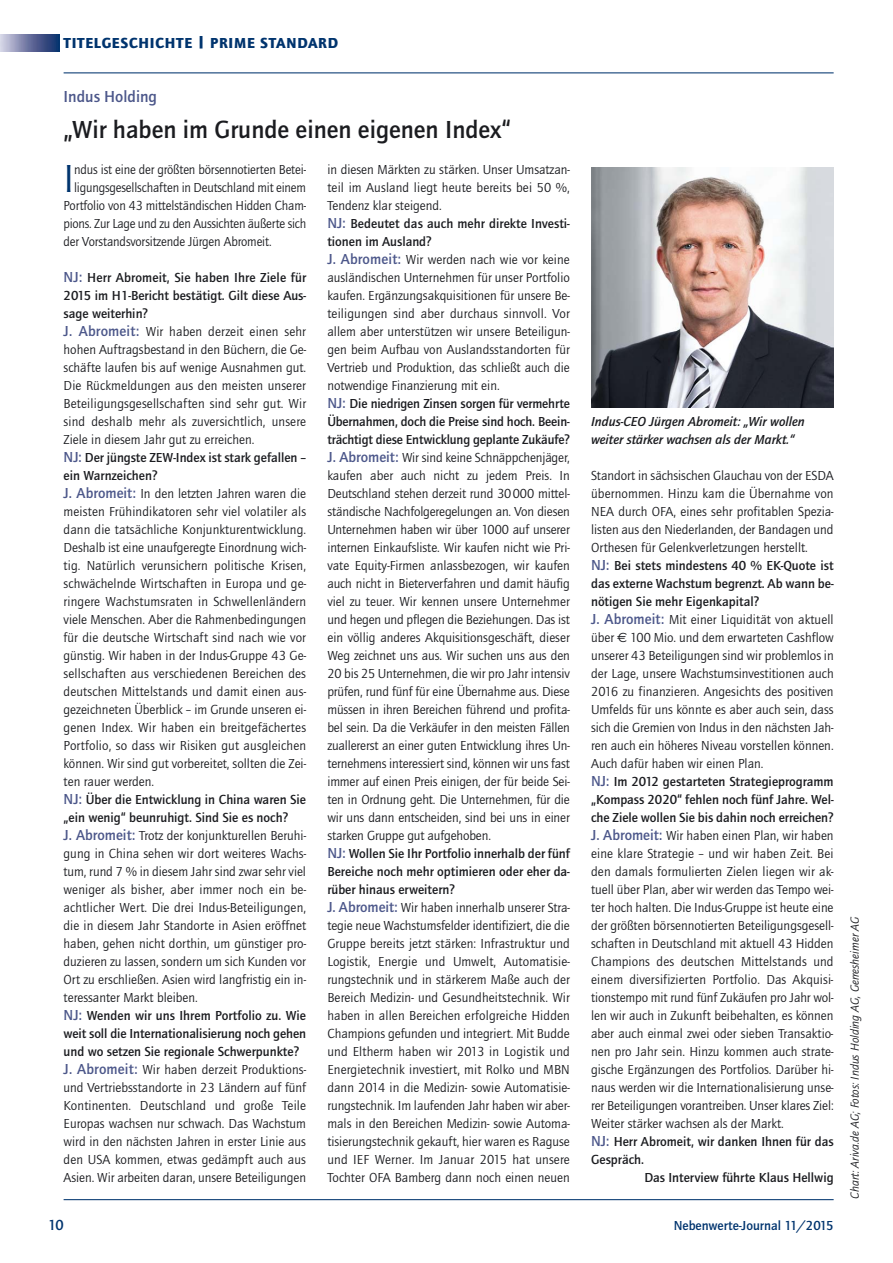
<style>
.page{position:relative;width:893px;height:1263px;background:#fff}
.page>*{position:absolute;margin:0;border:0;box-sizing:border-box;transform-origin:0 0}
.t1{font:40.5px "Quay Itc T";color:#00346e}
.t2{font:700 25.5px "Quay Itc T";color:#1b1c20}
.t3{font:700 16.5px "Quay Itc T";color:#4c578a}
.t4{font:900 15px "Quay Itc T";letter-spacing:.05em;color:#00346e}
.t5{font:700 15px "Quay Itc T";color:#00346e}
.t6{font:13.5px/18px "Quay Itc T";color:#1b1c20}
.t7{font:italic 700 13.5px/18px "Quay Itc T";color:#1b1c20}
.t8{font:13.5px "Quay Itc T";letter-spacing:-.02em;color:#1b1c20}
.t9{font:700 13.5px "Quay Itc T";color:#1b1c20}
.t10{font:700 13.5px "Quay Itc T";color:#00346e}
.t11{font:italic 12px "Quay Itc T";color:#1b1c20}
.s1{font-weight:700;font-size:15px;color:#4c578a}
.s2{font-weight:700}
.s3{font-family:"Euro Sans"}
</style>
<div class="page">
<img style="left:0;top:34px;width:59px;height:17px">
<hr style="left:64px;top:72px;width:769px;height:1px;background:#00346e">
<hr style="left:64px;top:1199px;width:769px;height:1px;background:#00346e">
<img style="left:591px;top:168px;width:242px;height:240px">
<p class="t4" style="left:64px;top:37px;width:276px">TITELGESCHICHTE | PRIME STANDARD</p>
<p class="t3" style="left:64px;top:90px;width:95px">Indus Holding</p>
<h2 class="t2" style="left:64px;top:120px;width:449px">„Wir haben im Grunde einen eigenen Index“</h2>
<h1 class="t1" style="left:64px;top:163px;width:12px">I</h1>
<p class="t6" style="left:74px;top:162px;width:233px">ndus ist eine der größten börsennotierten Betei-</p>
<p class="t6" style="left:327px;top:162px;width:244px">in diesen Märkten zu stärken. Unser Umsatzan&shy;teil im Ausland liegt heute bereits bei 50 %, Tendenz klar steigend.<br><span class="s1">NJ:</span> <span class="s2">Bedeutet das auch mehr direkte Investi&shy;tionen im Ausland?<br></span><span class="s1">J. Abromeit:</span> Wir werden nach wie vor keine ausländischen Unternehmen für unser Portfolio kaufen. Ergänzungsakquisitionen für unsere Be&shy;teiligungen sind aber durchaus sinnvoll. Vor allem aber unterstützen wir unsere Beteiligun&shy;gen beim Aufbau von Auslandsstandorten für Vertrieb und Produktion, das schließt auch die notwendige Finanzierung mit ein.<br><span class="s1">NJ:</span> <span class="s2">Die niedrigen Zinsen sorgen für vermehrte Übernahmen, doch die Preise sind hoch. Beein&shy;trächtigt diese Entwicklung geplante Zukäufe?<br></span><span class="s1">J. Abromeit:</span> Wir sind keine Schnäppchenjäger, kaufen aber auch nicht zu jedem Preis. In Deutschland stehen derzeit rund 30000 mittel&shy;ständische Nachfolgeregelungen an. Von diesen Unternehmen haben wir über 1000 auf unserer internen Einkaufsliste. Wir kaufen nicht wie Pri&shy;vate Equity-Firmen anlassbezogen, wir kaufen auch nicht in Bieterverfahren und damit häufig viel zu teuer. Wir kennen unsere Unternehmer und hegen und pflegen die Beziehungen. Das ist ein völlig anderes Akquisitionsgeschäft, dieser Weg zeichnet uns aus. Wir suchen uns aus den 20 bis 25 Unternehmen, die wir pro Jahr intensiv prüfen, rund fünf für eine Übernahme aus. Diese müssen in ihren Bereichen führend und profita&shy;bel sein. Da die Verkäufer in den meisten Fällen zuallererst an einer guten Entwicklung ihres Un&shy;ternehmens interessiert sind, können wir uns fast immer auf einen Preis einigen, der für beide Sei&shy;ten in Ordnung geht. Die Unternehmen, für die wir uns dann entscheiden, sind bei uns in einer starken Gruppe gut aufgehoben.<br><span class="s1">NJ:</span> <span class="s2">Wollen Sie Ihr Portfolio innerhalb der fünf Bereiche noch mehr optimieren oder eher da&shy;rüber hinaus erweitern?<br></span><span class="s1">J. Abromeit:</span> Wir haben innerhalb unserer Stra&shy;tegie neue Wachstumsfelder identifiziert, die die Gruppe bereits jetzt stärken: Infrastruktur und Logistik, Energie und Umwelt, Automatisie&shy;rungstechnik und in stärkerem Maße auch der Bereich Medizin- und Gesundheitstechnik. Wir haben in allen Bereichen erfolgreiche Hidden Champions gefunden und integriert. Mit Budde und Eltherm haben wir 2013 in Logistik und Energietechnik investiert, mit Rolko und MBN dann 2014 in die Medizin- sowie Automatisie&shy;rungstechnik. Im laufenden Jahr haben wir aber&shy;mals in den Bereichen Medizin- sowie Automa&shy;tisierungstechnik gekauft, hier waren es Raguse und IEF Werner. Im Januar 2015 hat unsere Tochter OFA Bamberg dann noch einen neuen</p>
<p class="t6" style="left:74px;top:180px;width:233px">ligungsgesellschaften in Deutschland mit einem</p>
<p class="t6" style="left:64px;top:198px;width:244px">Portfolio von 43 mittelständischen Hidden Cham-</p>
<p class="t8" style="left:64px;top:218px;width:244px">pions. Zur Lage und zu den Aussichten äußerte sich</p>
<p class="t6" style="left:64px;top:234px;width:209px">der Vorstandsvorsitzende Jürgen Abromeit.</p>
<p class="t6" style="left:64px;top:270px;width:244px"><span class="s1">NJ:</span> <span class="s2">Herr Abromeit, Sie haben Ihre Ziele für 2015 im H1-Bericht bestätigt. Gilt diese Aus&shy;sage weiterhin?<br></span><span class="s1">J. Abromeit:</span> Wir haben derzeit einen sehr hohen Auftragsbestand in den Büchern, die Ge&shy;schäfte laufen bis auf wenige Ausnahmen gut.<br>Die Rückmeldungen aus den meisten unserer Beteiligungsgesellschaften sind sehr gut. Wir sind deshalb mehr als zuversichtlich, unsere Ziele in diesem Jahr gut zu erreichen.<br><span class="s1">NJ:</span> <span class="s2">Der jüngste ZEW-Index ist stark gefallen – ein Warnzeichen?<br></span><span class="s1">J. Abromeit:</span> In den letzten Jahren waren die meisten Frühindikatoren sehr viel volatiler als dann die tatsächliche Konjunkturentwicklung.<br>Deshalb ist eine unaufgeregte Einordnung wich&shy;tig. Natürlich verunsichern politische Krisen, schwächelnde Wirtschaften in Europa und ge&shy;ringere Wachstumsraten in Schwellenländern viele Menschen. Aber die Rahmenbedingungen für die deutsche Wirtschaft sind nach wie vor günstig. Wir haben in der Indus-Gruppe 43 Ge&shy;sellschaften aus verschiedenen Bereichen des deutschen Mittelstands und damit einen aus&shy;gezeichneten Überblick – im Grunde unseren ei&shy;genen Index. Wir haben ein breitgefächertes Portfolio, so dass wir Risiken gut ausgleichen können. Wir sind gut vorbereitet, sollten die Zei&shy;ten rauer werden.<br><span class="s1">NJ:</span> <span class="s2">Über die Entwicklung in China waren Sie „ein wenig“ beunruhigt. Sind Sie es noch?<br></span><span class="s1">J. Abromeit:</span> Trotz der konjunkturellen Beruhi&shy;gung in China sehen wir dort weiteres Wachs&shy;tum, rund 7 % in diesem Jahr sind zwar sehr viel weniger als bisher, aber immer noch ein be&shy;achtlicher Wert. Die drei Indus-Beteiligungen, die in diesem Jahr Standorte in Asien eröffnet haben, gehen nicht dorthin, um günstiger pro&shy;duzieren zu lassen, sondern um sich Kunden vor Ort zu erschließen. Asien wird langfristig ein in&shy;teressanter Markt bleiben.<br><span class="s1">NJ:</span> <span class="s2">Wenden wir uns Ihrem Portfolio zu. Wie weit soll die Internationalisierung noch gehen und wo setzen Sie regionale Schwerpunkte?<br></span><span class="s1">J. Abromeit:</span> Wir haben derzeit Produktions&shy;und Vertriebsstandorte in 23 Ländern auf fünf Kontinenten. Deutschland und große Teile Europas wachsen nur schwach. Das Wachstum wird in den nächsten Jahren in erster Linie aus den USA kommen, etwas gedämpft auch aus Asien. Wir arbeiten daran, unsere Beteiligungen</p>
<p class="t7" style="left:591px;top:414px;width:215px">Indus-CEO Jürgen Abromeit: „Wir wollen weiter stärker wachsen als der Markt.“</p>
<p class="t6" style="left:591px;top:468px;width:244px">Standort in sächsischen Glauchau von der ESDA übernommen. Hinzu kam die Übernahme von NEA durch OFA, eines sehr profitablen Spezia&shy;listen aus den Niederlanden, der Bandagen und Orthesen für Gelenkverletzungen herstellt.<br><span class="s1">NJ:</span> <span class="s2">Bei stets mindestens 40 % EK-Quote ist das externe Wachstum begrenzt. Ab wann be&shy;nötigen Sie mehr Eigenkapital?<br></span><span class="s1">J. Abromeit:</span> Mit einer Liquidität von aktuell über <span class="s3">€</span> 100 Mio. und dem erwarteten Cashflow unserer 43 Beteiligungen sind wir problemlos in der Lage, unsere Wachstumsinvestitionen auch 2016 zu finanzieren. Angesichts des positiven Umfelds für uns könnte es aber auch sein, dass sich die Gremien von Indus in den nächsten Jah&shy;ren auch ein höheres Niveau vorstellen können.<br>Auch dafür haben wir einen Plan.<br><span class="s1">NJ:</span> <span class="s2">Im 2012 gestarteten Strategieprogramm „Kompass 2020“ fehlen noch fünf Jahre. Wel&shy;che Ziele wollen Sie bis dahin noch erreichen?<br></span><span class="s1">J. Abromeit:</span> Wir haben einen Plan, wir haben eine klare Strategie – und wir haben Zeit. Bei den damals formulierten Zielen liegen wir ak&shy;tuell über Plan, aber wir werden das Tempo wei&shy;ter hoch halten. Die Indus-Gruppe ist heute eine der größten börsennotierten Beteiligungsgesell&shy;schaften in Deutschland mit aktuell 43 Hidden Champions des deutschen Mittelstands und einem diversifizierten Portfolio. Das Akquisi - tionstempo mit rund fünf Zukäufen pro Jahr wol&shy;len wir auch in Zukunft beibehalten, es können aber auch einmal zwei oder sieben Transaktio&shy;nen pro Jahr sein. Hinzu kommen auch strate&shy;gische Ergänzungen des Portfolios. Darüber hi&shy;naus werden wir die Internationalisierung unse&shy;rer Beteiligungen vorantreiben. Unser klares Ziel:<br>Weiter stärker wachsen als der Markt.<br><span class="s1">NJ:</span> <span class="s2">Herr Abromeit, wir danken Ihnen für das Gespräch.</span></p>
<p class="t9" style="left:644px;top:1172px;width:191px">Das Interview führte Klaus Hellwig</p>
<p class="t5" style="left:48px;top:1220px;width:17px">10</p>
<p class="t10" style="left:673px;top:1221px;width:161px">Nebenwerte-Journal 11/2015</p>
<p class="t11" style="left:850px;top:1199px;width:284px;rotate:-90deg">Chart: Ariva.de AG; Fotos: Indus Holding AG, Gerresheimer AG</p>
</div>
